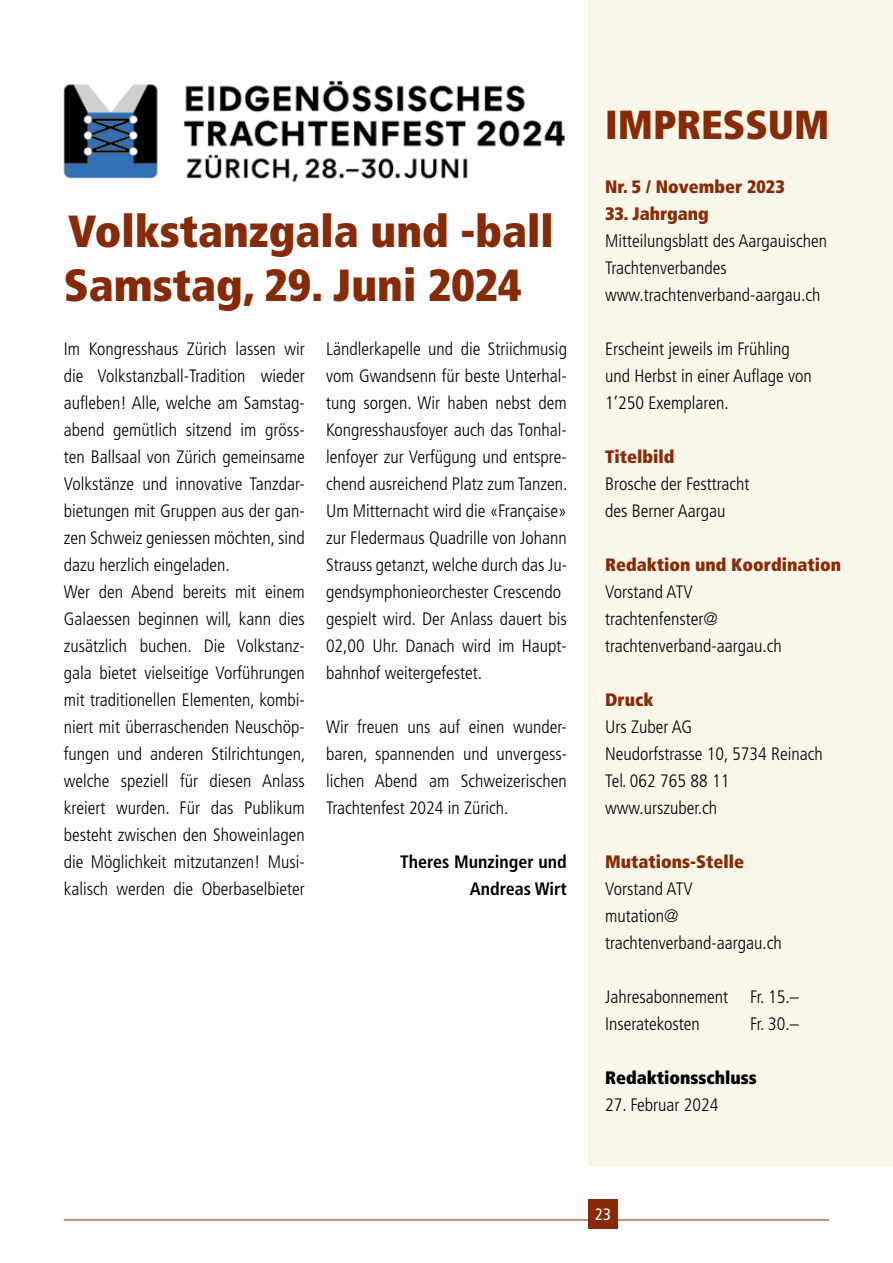
<style>
.page{position:relative;width:893px;height:1263px;background:#fff}
.page>*{position:absolute;margin:0;border:0;box-sizing:border-box;transform-origin:0 0}
.t1{font:900 condensed 45px/54px "Frutiger LT Pro";color:#872a07}
.t2{font:900 condensed 40.5px "Frutiger LT Pro";color:#872a07}
.t3{font:300 condensed 18px/27px "Frutiger LT Pro";color:#000}
.t4{font:900 condensed 18px "Frutiger LT Pro";color:#872a07}
.t5{font:700 condensed 18px/27px "Frutiger LT Pro";color:#000;text-align:right}
.t6{font:900 condensed 18px "Frutiger LT Pro";color:#000}
.t7{font:condensed 16.5px "Frutiger LT Pro";color:#fff}
</style>
<div class="page">
<hr style="left:64px;top:1220px;width:765px;height:1px;background:#872a07">
<div style="left:588px;top:1199px;width:30px;height:30px;background:#872a07"></div>
<div style="left:588px;top:0;width:305px;height:1165px;background:#f8f7e9"></div>
<img style="left:63px;top:80px;width:502px;height:102px">
<h1 class="t1" style="left:64px;top:204px;width:492px">Volkstanzgala und -ball<br>Samstag, 29. Juni 2024</h1>
<p class="t3" style="left:64px;top:336px;width:243px">Im Kongresshaus Zürich lassen wir die Volkstanzball-Tradition wieder aufleben! Alle, welche am Samstag&shy;abend gemütlich sitzend im gröss&shy;ten Ballsaal von Zürich gemeinsame Volkstänze und innovative Tanzdar&shy;bietungen mit Gruppen aus der gan&shy;zen Schweiz geniessen möchten, sind dazu herzlich eingeladen.<br>Wer den Abend bereits mit einem Galaessen beginnen will, kann dies zusätzlich buchen. Die Volkstanz&shy;gala bietet vielseitige Vorführungen mit traditionellen Elementen, kombi&shy;niert mit überraschenden Neuschöp&shy;fungen und anderen Stilrichtungen, welche speziell für diesen Anlass kreiert wurden. Für das Publikum besteht zwischen den Showeinlagen die Möglichkeit mitzutanzen! Musi&shy;kalisch werden die Oberbaselbieter</p>
<p class="t3" style="left:326px;top:336px;width:243px">Ländlerkapelle und die Striichmusig vom Gwandsenn für beste Unterhal&shy;tung sorgen. Wir haben nebst dem Kongresshausfoyer auch das Tonhal&shy;lenfoyer zur Verfügung und entspre&shy;chend ausreichend Platz zum Tanzen.<br>Um Mitternacht wird die «Française» zur Fledermaus Quadrille von Johann Strauss getanzt, welche durch das Ju&shy;gendsymphonieorchester Crescendo gespielt wird. Der Anlass dauert bis 02,00 Uhr. Danach wird im Haupt&shy;bahnhof weitergefestet.</p>
<p class="t3" style="left:326px;top:714px;width:242px;text-align:justify">Wir freuen uns auf einen wunder&shy;baren, spannenden und unvergess&shy;lichen Abend am Schweizerischen Trachtenfest 2024 in Zürich.</p>
<p class="t5" style="left:400px;top:848px;width:168px">Theres Munzinger und<br>Andreas Wirt</p>
<h2 class="t2" style="left:605px;top:100px;width:226px">IMPRESSUM</h2>
<p class="t4" style="left:605px;top:176px;width:181px">Nr. 5 / November 2023</p>
<p class="t4" style="left:605px;top:203px;width:105px">33. Jahrgang</p>
<p class="t3" style="left:605px;top:228px;width:224px">Mitteilungsblatt des Aargauischen<br>Trachtenverbandes www.trachtenverband-aargau.ch</p>
<p class="t3" style="left:605px;top:336px;width:208px">Erscheint jeweils im Frühling und Herbst in einer Auflage von<br>1’250 Exemplaren.</p>
<p class="t4" style="left:605px;top:446px;width:71px">Titelbild</p>
<p class="t3" style="left:605px;top:471px;width:146px">Brosche der Festtracht des Berner Aargau</p>
<p class="t4" style="left:605px;top:554px;width:237px">Redaktion und Koordination</p>
<p class="t3" style="left:605px;top:579px;width:178px">Vorstand ATV trachtenfenster@ trachtenverband-aargau.ch</p>
<p class="t4" style="left:605px;top:689px;width:50px">Druck</p>
<p class="t3" style="left:605px;top:714px;width:219px">Urs Zuber AG<br>Neudorfstrasse 10, 5734 Reinach<br>Tel. 062 765 88 11 www.urszuber.ch</p>
<p class="t4" style="left:605px;top:851px;width:140px">Mutations-Stelle</p>
<p class="t3" style="left:605px;top:876px;width:178px">Vorstand ATV<br>mutation@ trachtenverband-aargau.ch</p>
<p class="t3" style="left:605px;top:984px;width:195px">Jahresabonnement Fr. 15.–<br>Inseratekosten</p>
<p class="t3" style="left:750px;top:1011px;width:50px">Fr. 30.–</p>
<p class="t6" style="left:605px;top:1067px;width:153px">Redaktionsschluss</p>
<p class="t3" style="left:605px;top:1092px;width:115px">27. Februar 2024</p>
<p class="t7" style="left:595px;top:1205px;width:17px">23</p>
</div>
